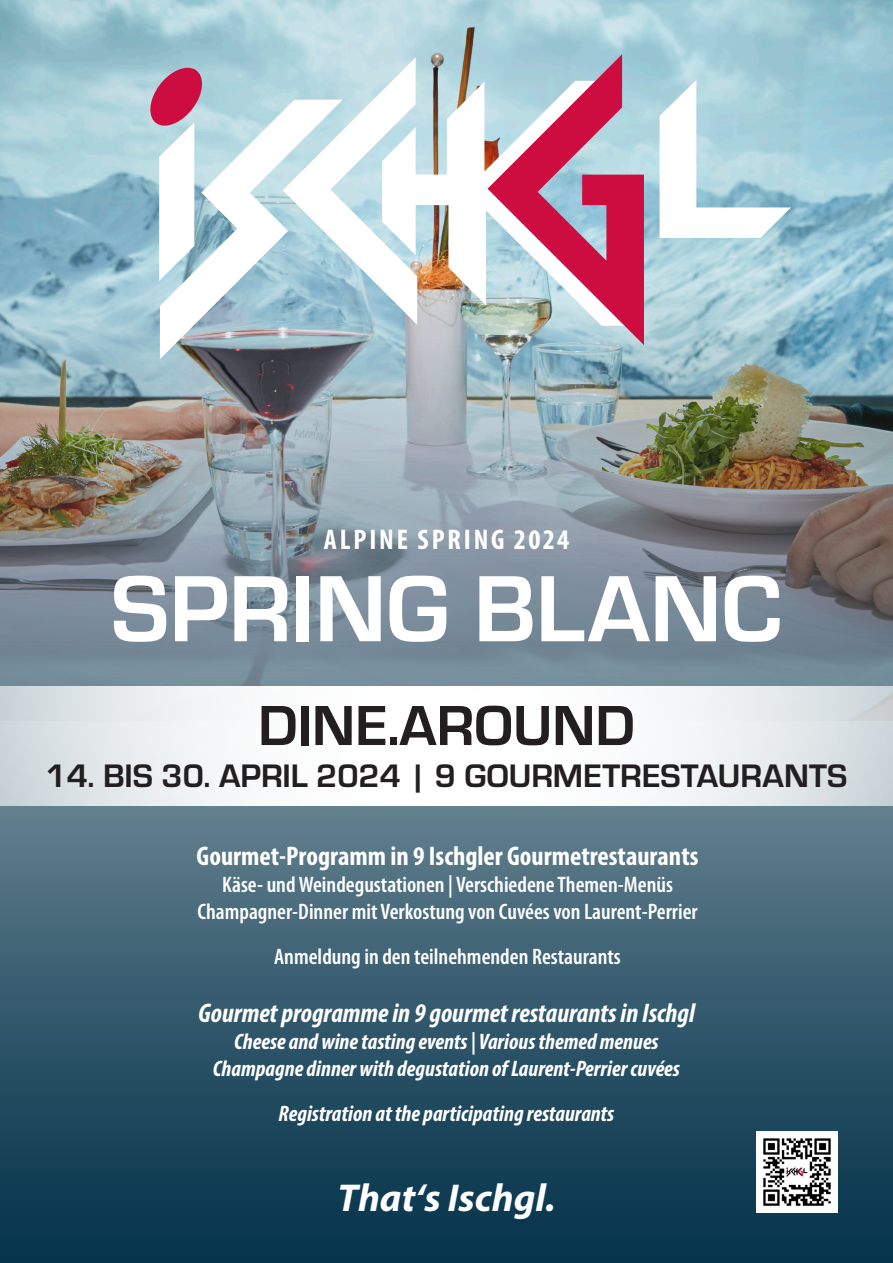
<style>
.page{position:relative;width:893px;height:1263px;background:#fff}
.page>*{position:absolute;margin:0;border:0;box-sizing:border-box;transform-origin:0 0}
.t1{font:700 97.5px "Eurostile";color:#fff}
.t2{font:700 58.5px "Eurostile";color:#231f20}
.t3{font:italic 700 39px "Myriad Pro";color:#fff}
.t4{font:700 33.75px "Eurostile";color:#231f20}
.t5{font:700 condensed 28.5px "Myriad Pro";letter-spacing:.1em;color:#fff}
.t6{font:700 condensed 27px "Myriad Pro";color:#fff}
.t7{font:italic 700 condensed 27px "Myriad Pro";color:#fff}
.t8{font:600 condensed 22.5px/27px "Myriad Pro";color:#fff;text-align:center}
.t9{font:italic 700 condensed 22.5px/27px "Myriad Pro";color:#fff;text-align:center}
</style>
<div class="page">
<img style="left:0;top:0;width:893px;height:202px">
<img style="left:0;top:202px;width:893px;height:1061px">
<img style="left:756px;top:1131px;width:82px;height:82px">
<img style="left:382px;top:81px;width:106px;height:245px">
<svg style="left:660px;top:80px;width:131px;height:158px"></svg>
<svg style="left:283px;top:57px;width:134px;height:268px"></svg>
<svg style="left:160px;top:100px;width:183px;height:259px"></svg>
<svg style="left:488px;top:54px;width:156px;height:291px;background:#c18ca3"></svg>
<svg style="left:147px;top:68px;width:59px;height:213px"></svg>
<svg style="left:0;top:687px;width:893px;height:119px;fill:#f5f7f8"></svg>
<p class="t5" style="left:324px;top:522px;width:247px">ALPINE SPRING 2024</p>
<h1 class="t1" style="left:111px;top:555px;width:673px">SPRING BLANC</h1>
<h2 class="t2" style="left:258px;top:693px;width:378px">DINE.AROUND</h2>
<h3 class="t4" style="left:45px;top:757px;width:803px">14. BIS 30. APRIL 2024 | 9 GOURMETRESTAURANTS</h3>
<p class="t6" style="left:197px;top:839px;width:503px">Gourmet-Programm in 9 Ischgler Gourmetrestaurants</p>
<p class="t8" style="left:197px;top:872px;width:502px">Käse- und Weindegustationen | Verschiedene Themen-Menüs<br>Champagner-Dinner mit Verkostung von Cuvées von Laurent-Perrier</p>
<p class="t8" style="left:274px;top:944px;width:348px">Anmeldung in den teilnehmenden Restaurants</p>
<p class="t7" style="left:198px;top:996px;width:498px">Gourmet programme in 9 gourmet restaurants in Ischgl</p>
<p class="t9" style="left:213px;top:1028px;width:469px">Cheese and wine tasting events | Various themed menues<br>Champagne dinner with degustation of Laurent-Perrier cuvées</p>
<p class="t9" style="left:279px;top:1100px;width:337px">Registration at the participating restaurants</p>
<h3 class="t3" style="left:337px;top:1172px;width:220px">That‘s Ischgl.</h3>
</div>
